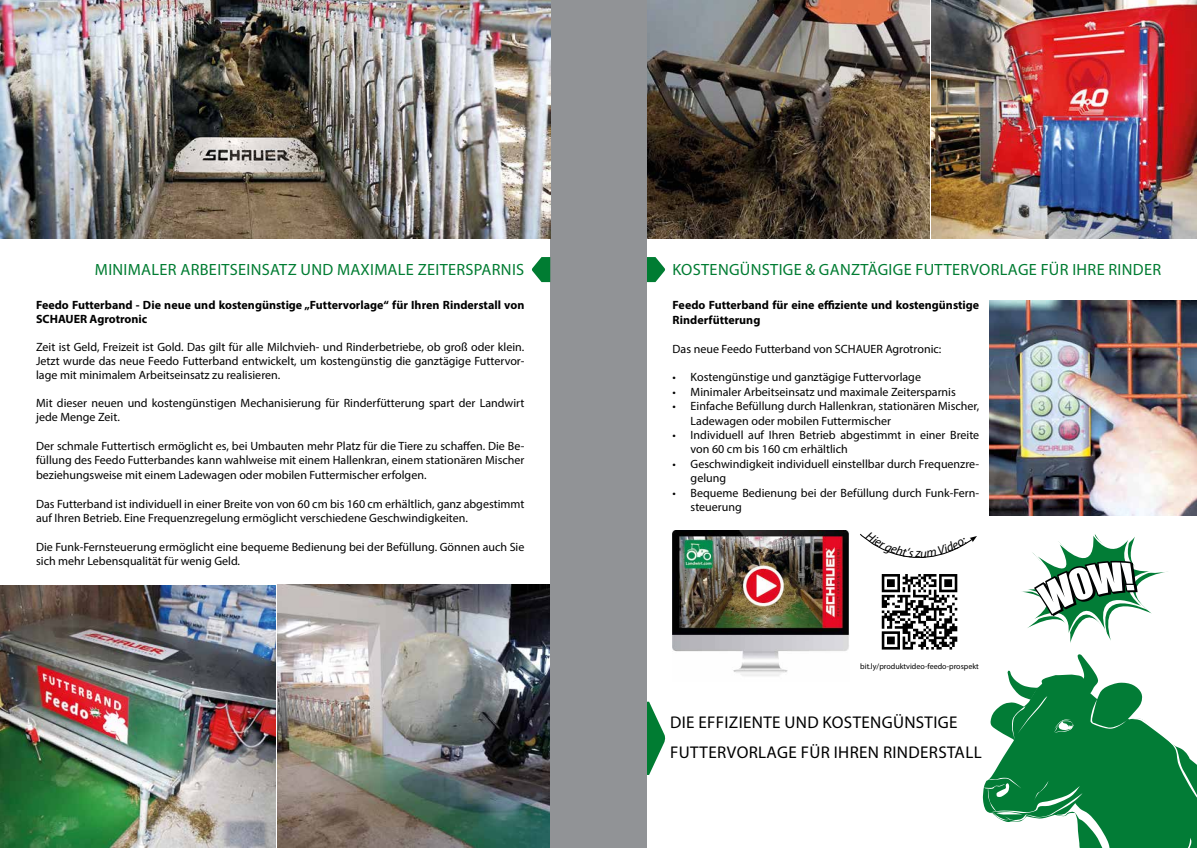
<style>
.page{position:relative;width:1197px;height:848px;background:#fff}
.page>*{position:absolute;margin:0;border:0;box-sizing:border-box;transform-origin:0 0}
.t1{font:17px/30px "Myriad Pro";letter-spacing:.02em;color:#000}
.t2{font:16.3px "Myriad Pro";letter-spacing:.02em;color:#007c32}
.t3{font:12px/14.4px "Myriad Pro";color:#000}
.t4{font:700 12px/14px "Myriad Pro";color:#000}
.t5{font:8px "Myriad Pro";color:#000}
</style>
<div class="page">
<img style="left:277px;top:585px;width:273px;height:262px">
<div style="left:550px;top:0;width:48px;height:848px;background:#919396"></div>
<svg style="left:532px;top:257px;width:18px;height:25px"></svg>
<svg style="left:646px;top:257px;width:19px;height:25px"></svg>
<svg style="left:646px;top:701px;width:20px;height:74px"></svg>
<img style="left:646px;top:0;width:283px;height:239px">
<div style="left:598px;top:0;width:48px;height:848px;background:#919396"></div>
<svg style="left:982px;top:654px;width:214px;height:194px"></svg>
<svg style="left:1022px;top:534px;width:146px;height:109px"></svg>
<img style="left:0;top:0;width:550px;height:238px">
<img style="left:672px;top:530px;width:177px;height:146px">
<img style="left:0;top:585px;width:275px;height:263px">
<img style="left:989px;top:300px;width:207px;height:215px">
<svg style="left:881px;top:649px;width:72px;height:1px"></svg>
<img style="left:931px;top:0;width:265px;height:239px">
<svg style="left:860px;top:533px;width:116px;height:116px"></svg>
<h2 class="t2" style="left:95px;top:259px;width:431px">MINIMALER ARBEITSEINSATZ UND MAXIMALE ZEITERSPARNIS</h2>
<p class="t4" style="left:36px;top:298px;width:489px">Feedo Futterband - Die neue und kostengünstige „Futtervorlage“ für Ihren Rinderstall von<br>SCHAUER Agrotronic</p>
<p class="t3" style="left:36px;top:340px;width:490px;line-height:14px;text-align:justify">Zeit ist Geld, Freizeit ist Gold. Das gilt für alle Milchvieh- und Rinderbetriebe, ob groß oder klein.<br>Jetzt wurde das neue Feedo Futterband entwickelt, um kostengünstig die ganztägige Futtervor&shy;lage mit minimalem Arbeitseinsatz zu realisieren.</p>
<p class="t3" style="left:36px;top:396px;width:490px;line-height:14px">Mit dieser neuen und kostengünstigen Mechanisierung für Rinderfütterung spart der Landwirt jede Menge Zeit.</p>
<p class="t3" style="left:36px;top:438px;width:490px;text-align:justify">Der schmale Futtertisch ermöglicht es, bei Umbauten mehr Platz für die Tiere zu schaffen. Die Be&shy;füllung des Feedo Futterbandes kann wahlweise mit einem Hallenkran, einem stationären Mischer beziehungsweise mit einem Ladewagen oder mobilen Futtermischer erfolgen.</p>
<p class="t3" style="left:36px;top:496px;width:490px">Das Futterband ist individuell in einer Breite von von 60 cm bis 160 cm erhältlich, ganz abgestimmt auf Ihren Betrieb. Eine Frequenzregelung ermöglicht verschiedene Geschwindigkeiten.</p>
<p class="t3" style="left:36px;top:539px;width:490px">Die Funk-Fernsteuerung ermöglicht eine bequeme Bedienung bei der Befüllung. Gönnen auch Sie sich mehr Lebensqualität für wenig Geld.</p>
<h2 class="t2" style="left:672px;top:259px;width:490px">KOSTENGÜNSTIGE &amp; GANZTÄGIGE FUTTERVORLAGE FÜR IHRE RINDER</h2>
<p class="t4" style="left:672px;top:298px;width:308px;line-height:14.4px">Feedo Futterband für eine effiziente und kostengünstige<br>Rinderfütterung</p>
<p class="t3" style="left:672px;top:341px;width:270px">Das neue Feedo Futterband von SCHAUER Agrotronic:</p>
<p class="t3" style="left:672px;top:370px;width:250px">• Kostengünstige und ganztägige Futtervorlage</p>
<p class="t3" style="left:672px;top:384px;width:285px">• Minimaler Arbeitseinsatz und maximale Zeitersparnis</p>
<p class="t3" style="left:690px;top:399px;width:290px;text-indent:-18px">• Einfache Befüllung durch Hallenkran, stationären Mischer,<br>Ladewagen oder mobilen Futtermischer</p>
<p class="t3" style="left:690px;top:427px;width:290px;text-indent:-18px">• Individuell auf Ihren Betrieb abgestimmt in einer Breite von 60 cm bis 160 cm erhältlich</p>
<p class="t3" style="left:690px;top:456px;width:290px;text-indent:-18px">• Geschwindigkeit individuell einstellbar durch Frequenzre&shy;gelung</p>
<p class="t3" style="left:690px;top:485px;width:290px;text-indent:-18px">• Bequeme Bedienung bei der Befüllung durch Funk-Fern&shy;steuerung</p>
<p class="t5" style="left:860px;top:661px;width:120px">bit.ly/produktvideo-feedo-prospekt</p>
<h1 class="t1" style="left:670px;top:707px;width:313px">DIE EFFIZIENTE UND KOSTENGÜNSTIGE<br>FUTTERVORLAGE FÜR IHREN RINDERSTALL</h1>
</div>
